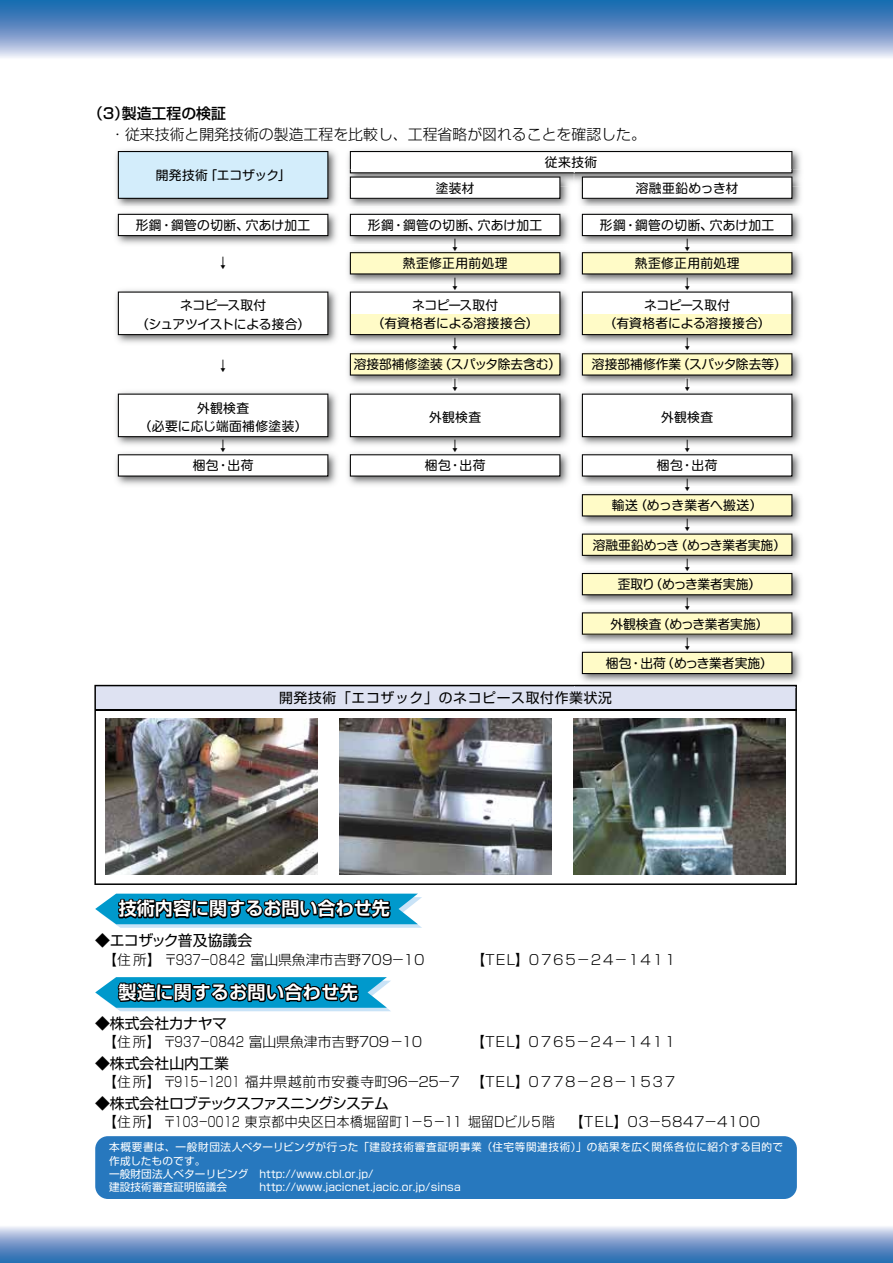
<style>
.page{position:relative;width:893px;height:1263px;background:#fff}
.page>*{position:absolute;margin:0;border:0;box-sizing:border-box;transform-origin:0 0}
.t1{font:18px "Shin Go Pro De Bold 90 pv RKSJ H";color:#fff}
.t2{font:18px "Shin Go Pro De Bold 90 pv RKSJ H";letter-spacing:.02em;color:#fff}
.t3{font:14.85px "Shin Go Pro Light 90 pv RKSJ H";color:#000}
.t4{font:14.85px "Shin Go Pro Regular 90 pv RKSJ H";letter-spacing:-.055em;color:#000}
.t5{font:14.85px "Shin Go Pro Regular 90 pv RKSJ H";letter-spacing:-.03em;color:#000}
.t6{font:14.85px "Shin Go Pro Medium 90 pv RKSJ H";color:#000}
.t7{font:14.85px "Shin Go Pro Regular 90 pv RKSJ H";color:#000}
.t8{font:13.8px "Shin Go Pro Light 90 pv RKSJ H";letter-spacing:-.12em;color:#000}
.t9{font:13.8px "Shin Go Pro Light 90 pv RKSJ H";letter-spacing:-.03em;color:#000}
.t10{font:13.8px "Shin Go Pro Light 90 pv RKSJ H";color:#000}
.t11{font:13.8px "Shin Go Pro Light 90 pv RKSJ H";letter-spacing:-.14em;color:#000}
.t12{font:13.8px "Shin Go Pro Regular 90 pv RKSJ H";letter-spacing:.05em;color:#000}
.t13{font:13.8px "Shin Go Pro Medium 90 pv RKSJ V";color:#000}
.t14{font:12.75px/18.1px "Shin M Go Pro Regular 90 pv RKSJ H";color:#000;text-align:center}
.t15{font:12.75px "Shin M Go Pro Regular 90 pv RKSJ H";letter-spacing:.025em;color:#000}
.t16{font:12.75px/18.1px "Shin M Go Pro Regular 90 pv RKSJ H";letter-spacing:-.03em;color:#000;text-align:center}
.t17{font:12.75px/18.1px "Shin M Go Pro Regular 90 pv RKSJ H";letter-spacing:.03em;color:#000;text-align:center}
.t18{font:10.65px/13.4px "Shin Go Pro Regular 90 pv RKSJ H";letter-spacing:.01em;color:#fff}
</style>
<div class="page">
<img style="left:348px;top:251px;width:453px;height:133px">
<svg style="left:95px;top:893px;width:327px;height:35px;background:#2a738c"></svg>
<svg style="left:94px;top:685px;width:703px;height:200px"></svg>
<hr style="left:95px;top:709px;width:701px;height:2px;background:#000">
<img style="left:116px;top:149px;width:221px;height:58px">
<svg style="left:118px;top:151px;width:210px;height:48px;background:#c7e0ed"></svg>
<img style="left:348px;top:150px;width:453px;height:19px">
<img style="left:116px;top:213px;width:685px;height:31px">
<svg style="left:118px;top:214px;width:210px;height:22px"></svg>
<svg style="left:350px;top:214px;width:210px;height:22px"></svg>
<svg style="left:582px;top:214px;width:210px;height:22px"></svg>
<img style="left:348px;top:285px;width:225px;height:3px">
<svg style="left:350px;top:252px;width:210px;height:22px;background:#eae6b6"></svg>
<img style="left:575px;top:285px;width:226px;height:3px">
<svg style="left:582px;top:252px;width:210px;height:22px;background:#eae6b6"></svg>
<img style="left:348px;top:346px;width:225px;height:2px">
<img style="left:575px;top:346px;width:226px;height:2px">
<img style="left:580px;top:493px;width:221px;height:32px">
<svg style="left:582px;top:494px;width:210px;height:22px;background:#eae6b6"></svg>
<img style="left:580px;top:532px;width:221px;height:32px">
<svg style="left:582px;top:534px;width:210px;height:22px;background:#e9e5b6"></svg>
<img style="left:580px;top:572px;width:221px;height:32px">
<svg style="left:582px;top:573px;width:210px;height:22px;background:#e8e4b5"></svg>
<img style="left:580px;top:611px;width:221px;height:32px">
<svg style="left:582px;top:612px;width:210px;height:23px;background:#e5e1b3"></svg>
<img style="left:575px;top:650px;width:226px;height:35px">
<img style="left:575px;top:685px;width:222px;height:2px">
<svg style="left:582px;top:652px;width:210px;height:22px;background:#e8e4b5"></svg>
<img style="left:116px;top:289px;width:221px;height:54px">
<svg style="left:118px;top:292px;width:210px;height:43px"></svg>
<svg style="left:350px;top:292px;width:210px;height:43px"></svg>
<svg style="left:582px;top:292px;width:210px;height:43px"></svg>
<img style="left:348px;top:169px;width:453px;height:37px">
<svg style="left:350px;top:151px;width:442px;height:48px"></svg>
<img style="left:116px;top:453px;width:685px;height:32px">
<svg style="left:118px;top:454px;width:210px;height:23px"></svg>
<svg style="left:350px;top:454px;width:210px;height:23px"></svg>
<svg style="left:582px;top:454px;width:210px;height:23px"></svg>
<img style="left:116px;top:391px;width:685px;height:54px">
<svg style="left:118px;top:394px;width:210px;height:43px"></svg>
<svg style="left:350px;top:353px;width:210px;height:84px"></svg>
<svg style="left:582px;top:353px;width:210px;height:84px"></svg>
<svg style="left:95px;top:977px;width:296px;height:34px;background:#26738d"></svg>
<div style="left:95px;top:1136px;width:702px;height:63px;background:#2778be;border-radius:13px"></div>
<img style="left:106px;top:719px;width:211px;height:156px">
<img style="left:340px;top:719px;width:211px;height:156px">
<img style="left:574px;top:719px;width:211px;height:156px">
<svg style="left:0;top:0;width:893px;height:58px;background:#7199c9"></svg>
<svg style="left:0;top:1226px;width:893px;height:37px;background:#7c9fcd"></svg>
<p class="t6" style="left:88px;top:101px;width:139px">（３）製造工程の検証</p>
<p class="t3" style="left:110px;top:123px;width:537px">・従来技術と開発技術の製造工程を比較し、工程省略が図れることを確認した。</p>
<p class="t14" style="left:156px;top:164px;width:136px">開発技術「エコザック」</p>
<p class="t14" style="left:545px;top:152px;width:54px">従来技術</p>
<p class="t14" style="left:436px;top:177px;width:40px">塗装材</p>
<p class="t14" style="left:636px;top:177px;width:105px">溶融亜鉛めっき材</p>
<p class="t15" style="left:136px;top:215px;width:176px">形鋼・鋼管の切断、穴あけ加工</p>
<p class="t15" style="left:368px;top:215px;width:176px">形鋼・鋼管の切断、穴あけ加工</p>
<p class="t15" style="left:600px;top:215px;width:176px">形鋼・鋼管の切断、穴あけ加工</p>
<p class="t15" style="left:403px;top:253px;width:106px">熱歪修正用前処理</p>
<p class="t15" style="left:635px;top:253px;width:106px">熱歪修正用前処理</p>
<p class="t13" style="left:448px;top:233px;width:11px">↓</p>
<p class="t13" style="left:681px;top:233px;width:11px">↓</p>
<p class="t13" style="left:448px;top:272px;width:11px">↓</p>
<p class="t13" style="left:681px;top:272px;width:11px">↓</p>
<p class="t13" style="left:216px;top:251px;width:11px">↓</p>
<p class="t16" style="left:136px;top:295px;width:176px">ネコピース取付<br>（シュアツイストによる接合）</p>
<p class="t13" style="left:216px;top:354px;width:11px">↓</p>
<p class="t17" style="left:139px;top:397px;width:170px">外観検査<br>（必要に応じ端面補修塗装）</p>
<p class="t14" style="left:372px;top:295px;width:168px">ネコピース取付<br>（有資格者による溶接接合）</p>
<p class="t14" style="left:604px;top:295px;width:168px">ネコピース取付<br>（有資格者による溶接接合）</p>
<p class="t13" style="left:448px;top:333px;width:11px">↓</p>
<p class="t13" style="left:681px;top:333px;width:11px">↓</p>
<p class="t14" style="left:354px;top:354px;width:209px">溶接部補修塗装（スパッタ除去含む）</p>
<p class="t14" style="left:592px;top:354px;width:196px">溶接部補修作業（スパッタ除去等）</p>
<p class="t13" style="left:448px;top:374px;width:11px">↓</p>
<p class="t13" style="left:681px;top:374px;width:11px">↓</p>
<p class="t14" style="left:429px;top:406px;width:54px">外観検査</p>
<p class="t14" style="left:661px;top:406px;width:54px">外観検査</p>
<p class="t13" style="left:216px;top:435px;width:11px">↓</p>
<p class="t13" style="left:448px;top:435px;width:11px">↓</p>
<p class="t13" style="left:681px;top:434px;width:11px">↓</p>
<p class="t13" style="left:681px;top:474px;width:11px">↓</p>
<p class="t13" style="left:681px;top:513px;width:11px">↓</p>
<p class="t13" style="left:681px;top:553px;width:11px">↓</p>
<p class="t13" style="left:681px;top:593px;width:11px">↓</p>
<p class="t13" style="left:681px;top:632px;width:11px">↓</p>
<p class="t14" style="left:193px;top:455px;width:62px">梱包・出荷</p>
<p class="t14" style="left:425px;top:455px;width:62px">梱包・出荷</p>
<p class="t14" style="left:657px;top:455px;width:62px">梱包・出荷</p>
<p class="t14" style="left:612px;top:495px;width:152px">輸送（めっき業者へ搬送）</p>
<p class="t14" style="left:593px;top:534px;width:195px">溶融亜鉛めっき（めっき業者実施）</p>
<p class="t14" style="left:618px;top:574px;width:145px">歪取り（めっき業者実施）</p>
<p class="t14" style="left:610px;top:613px;width:160px">外観検査（めっき業者実施）</p>
<p class="t14" style="left:606px;top:652px;width:168px">梱包・出荷（めっき業者実施）</p>
<p class="t12" style="left:279px;top:686px;width:335px">開発技術「エコザック」のネコピース取付作業状況</p>
<h1 class="t1" style="left:119px;top:894px;width:273px">技術内容に関するお問い合わせ先</h1>
<p class="t5" style="left:95px;top:929px;width:159px">◆エコザック普及協議会</p>
<p class="t10" style="left:103px;top:948px;width:323px">【住所】 〒937－0842 富山県魚津市吉野709－10</p>
<p class="t8" style="left:471px;top:948px;width:207px">【ＴＥＬ】０７６５－２４－１４１１</p>
<h1 class="t2" style="left:119px;top:977px;width:241px">製造に関するお問い合わせ先</h1>
<p class="t5" style="left:95px;top:1011px;width:134px">◆株式会社カナヤマ</p>
<p class="t11" style="left:103px;top:1031px;width:322px">【住所】 〒９３７－０８４２ 富山県魚津市吉野７０９－１０</p>
<p class="t8" style="left:471px;top:1031px;width:207px">【ＴＥＬ】０７６５－２４－１４１１</p>
<p class="t7" style="left:95px;top:1051px;width:135px">◆株式会社山内工業</p>
<p class="t8" style="left:103px;top:1071px;width:575px">【住所】 〒９１５－１２０１ 福井県越前市安養寺町９６－２５－７ 【ＴＥＬ】０７７８－２８－１５３７</p>
<p class="t4" style="left:95px;top:1091px;width:296px">◆株式会社ロブテックスファスニングシステム</p>
<p class="t9" style="left:103px;top:1110px;width:660px">【住所】 〒１０３－００１２東京都中央区日本橋堀留町１－５－１１ 堀留Dビル５階　　【ＴＥＬ】０３－５８４７－４１００</p>
<p class="t18" style="left:109px;top:1139px;width:676px">本概要書は、一般財団法人ベターリビングが行った「建設技術審査証明事業（住宅等関連技術）」の結果を広く関係各位に紹介する目的で作成したものです。<br>一般財団法人ベターリビング　http://www.cbl.or.jp/<br>建設技術審査証明協議会　　　http://www.jacicnet.jacic.or.jp/sinsa</p>
</div>
